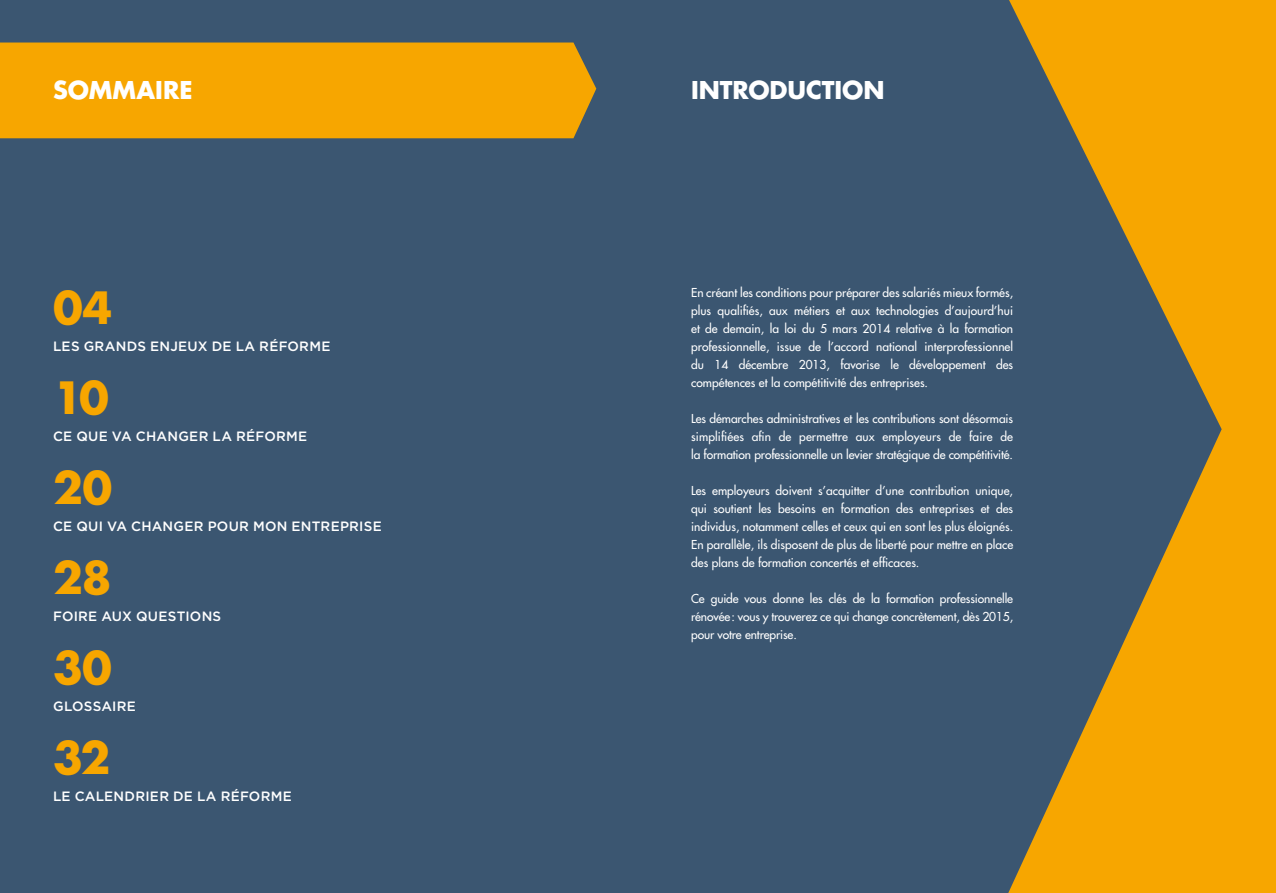
<style>
.page{position:relative;width:1276px;height:893px;background:#fff}
.page>*{position:absolute;margin:0;border:0;box-sizing:border-box;transform-origin:0 0}
.t1{font:700 43.5px "Futura LT";letter-spacing:-.025em;color:#f7a600}
.t2{font:700 24px "Futura LT";letter-spacing:-.005em;color:#fff}
.t3{font:500 13.5px "Gotham";letter-spacing:.02em;color:#fff}
.t4{font:12px/18px "Futura LT";letter-spacing:-.005em;color:#fff;text-align:justify}
</style>
<div class="page">
<div style="left:638px;top:0;width:638px;height:893px;background:#f7a600"></div>
<div style="left:0;top:0;width:638px;height:893px;background:#3b5671"></div>
<svg style="left:638px;top:0;width:583px;height:893px;fill:#3b5671"></svg>
<div style="left:0;top:43px;width:596px;height:95px;background:#f7a600"></div>
<h2 class="t2" style="left:53px;top:74px;width:141px">SOMMAIRE</h2>
<h2 class="t2" style="left:691px;top:74px;width:195px">INTRODUCTION</h2>
<h1 class="t1" style="left:53px;top:279px;width:61px">04</h1>
<p class="t3" style="left:53px;top:337px;width:279px">LES GRANDS ENJEUX DE LA RÉFORME</p>
<h1 class="t1" style="left:53px;top:369px;width:57px">10</h1>
<p class="t3" style="left:53px;top:427px;width:255px">CE QUE VA CHANGER LA RÉFORME</p>
<h1 class="t1" style="left:53px;top:459px;width:61px">20</h1>
<p class="t3" style="left:53px;top:517px;width:330px">CE QUI VA CHANGER POUR MON ENTREPRISE</p>
<h1 class="t1" style="left:53px;top:549px;width:60px">28</h1>
<p class="t3" style="left:53px;top:607px;width:170px">FOIRE AUX QUESTIONS</p>
<h1 class="t1" style="left:53px;top:639px;width:60px">30</h1>
<p class="t3" style="left:53px;top:697px;width:84px">GLOSSAIRE</p>
<h1 class="t1" style="left:53px;top:729px;width:59px">32</h1>
<p class="t3" style="left:53px;top:787px;width:240px">LE CALENDRIER DE LA RÉFORME</p>
<p class="t4" style="left:691px;top:283px;width:323px">En créant les conditions pour préparer des salariés mieux formés, plus qualifiés, aux métiers et aux technologies d’aujourd’hui et de demain, la loi du 5 mars 2014 relative à la formation professionnelle, issue de l’accord national interprofessionnel du 14 décembre 2013, favorise le développement des compétences et la compétitivité des entreprises.</p>
<p class="t4" style="left:691px;top:409px;width:323px">Les démarches administratives et les contributions sont désormais simplifiées afin de permettre aux employeurs de faire de la formation professionnelle un levier stratégique de compétitivité.</p>
<p class="t4" style="left:691px;top:481px;width:323px">Les employeurs doivent s’acquitter d’une contribution unique, qui soutient les besoins en formation des entreprises et des individus, notamment celles et ceux qui en sont les plus éloignés.<br>En parallèle, ils disposent de plus de liberté pour mettre en place des plans de formation concertés et efficaces.</p>
<p class="t4" style="left:691px;top:589px;width:323px">Ce guide vous donne les clés de la formation professionnelle rénovée: vous y trouverez ce qui change concrètement, dès 2015, pour votre entreprise.</p>
</div>
